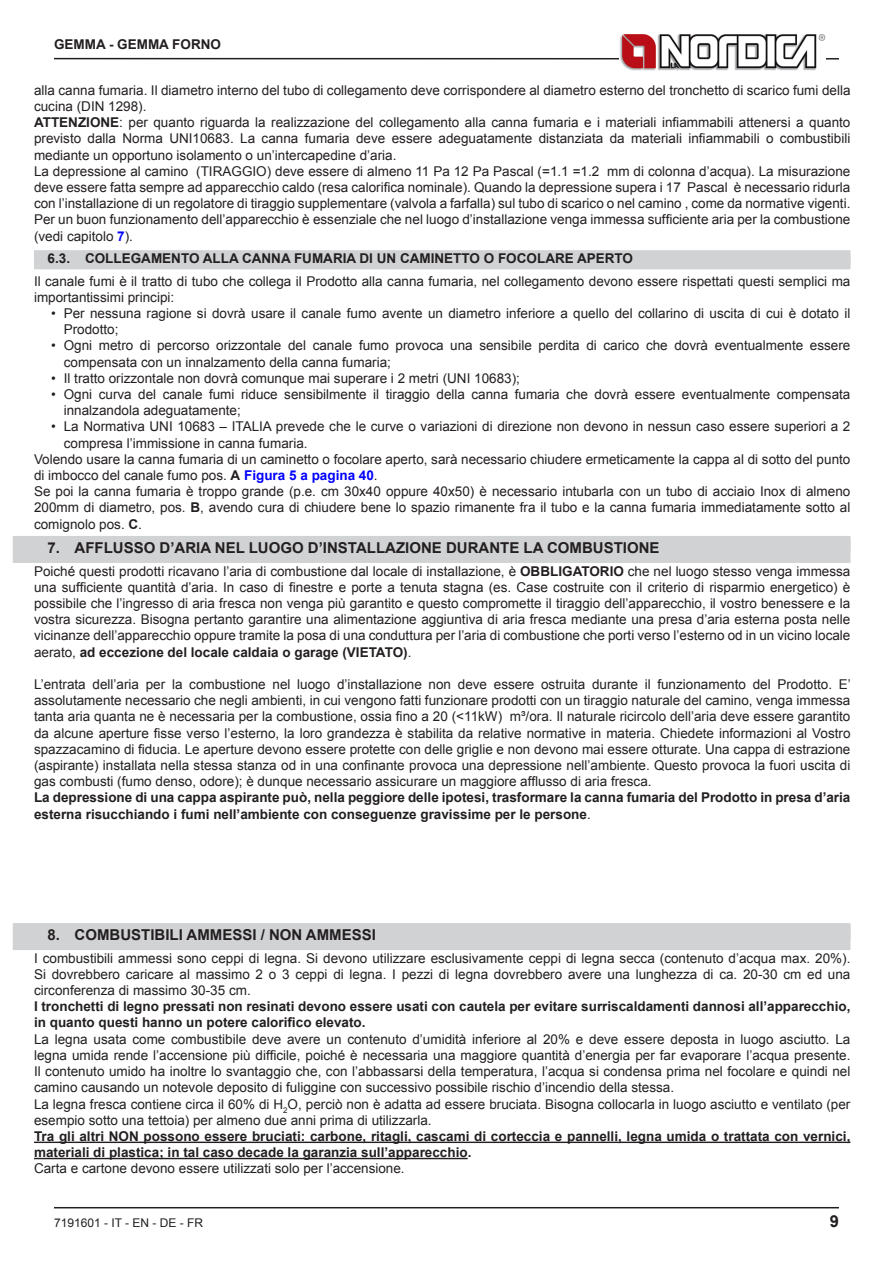
<style>
.page{position:relative;width:893px;height:1263px;background:#fff}
.page>*{position:absolute;margin:0;border:0;box-sizing:border-box;transform-origin:0 0}
.t1{font:700 16.5px "Arial";color:#231f20}
.t2{font:700 15px "Arial";color:#231f20}
.t3{font:13.5px/16.2px "Arial";color:#231f20}
.t4{font:700 13.5px/16.2px "Arial";color:#231f20}
.t5{font:12px "Arial";color:#231f20}
.s1{font-weight:700}
.s2{font-weight:700;color:#00f}
.s3{font-weight:400}
</style>
<div class="page">
<hr style="left:54px;top:1207px;width:785px;height:1px;background:#231f20">
<hr style="left:54px;top:58px;width:785px;height:2px;background:#231f20">
<img style="left:619px;top:34px;width:206px;height:36px">
<div style="left:34px;top:254px;width:816px;height:15px;background:#d1d2d4"></div>
<div style="left:34px;top:250px;width:816px;height:15px;background:#d1d2d4"></div>
<div style="left:13px;top:536px;width:837px;height:27px;background:#d1d2d4"></div>
<div style="left:13px;top:923px;width:837px;height:27px;background:#d1d2d4"></div>
<hr style="left:34px;top:1141px;width:816px;height:2px;background:#231f20">
<hr style="left:34px;top:1158px;width:434px;height:1px;background:#231f20">
<p class="t4" style="left:54px;top:36px;width:168px">GEMMA - GEMMA FORNO</p>
<p class="t3" style="left:34px;top:82px;width:818px">alla canna fumaria. Il diametro interno del tubo di collegamento deve corrispondere al diametro esterno del tronchetto di scarico fumi della cucina (DIN 1298).<br><span class="s1">ATTENZIONE</span>: per quanto riguarda la realizzazione del collegamento alla canna fumaria e i materiali infiammabili attenersi a quanto previsto dalla Norma UNI10683. La canna fumaria deve essere adeguatamente distanziata da materiali infiammabili o combustibili mediante un opportuno isolamento o un’intercapedine d’aria.<br>La depressione al camino (TIRAGGIO) deve essere di almeno 11 Pa 12 Pa Pascal (=1.1 =1.2 mm di colonna d’acqua). La misurazione deve essere fatta sempre ad apparecchio caldo (resa calorifica nominale). Quando la depressione supera i 17 Pascal è necessario ridurla con l’installazione di un regolatore di tiraggio supplementare (valvola a farfalla) sul tubo di scarico o nel camino , come da normative vigenti.<br>Per un buon funzionamento dell’apparecchio è essenziale che nel luogo d’installazione venga immessa sufficiente aria per la combustione (vedi capitolo <span class="s2">7</span>).</p>
<p class="t4" style="left:48px;top:250px;width:587px">6.3. COLLEGAMENTO ALLA CANNA FUMARIA DI UN CAMINETTO O FOCOLARE APERTO</p>
<p class="t3" style="left:34px;top:273px;width:818px">Il canale fumi è il tratto di tubo che collega il Prodotto alla canna fumaria, nel collegamento devono essere rispettati questi semplici ma importantissimi principi:</p>
<p class="t3" style="left:64px;top:305px;width:788px;text-indent:-13px">• Per nessuna ragione si dovrà usare il canale fumo avente un diametro inferiore a quello del collarino di uscita di cui è dotato il<br>Prodotto;</p>
<p class="t3" style="left:64px;top:338px;width:788px;text-indent:-13px">• Ogni metro di percorso orizzontale del canale fumo provoca una sensibile perdita di carico che dovrà eventualmente essere compensata con un innalzamento della canna fumaria;</p>
<p class="t3" style="left:51px;top:370px;width:470px">• Il tratto orizzontale non dovrà comunque mai superare i 2 metri (UNI 10683);</p>
<p class="t3" style="left:64px;top:386px;width:788px;text-indent:-13px">• Ogni curva del canale fumi riduce sensibilmente il tiraggio della canna fumaria che dovrà essere eventualmente compensata innalzandola adeguatamente;</p>
<p class="t3" style="left:51px;top:419px;width:801px">• La Normativa UNI 10683 – ITALIA prevede che le curve o variazioni di direzione non devono in nessun caso essere superiori a 2</p>
<p class="t3" style="left:64px;top:435px;width:245px">compresa l’immissione in canna fumaria.</p>
<p class="t3" style="left:34px;top:451px;width:818px">Volendo usare la canna fumaria di un caminetto o focolare aperto, sarà necessario chiudere ermeticamente la cappa al di sotto del punto</p>
<p class="t3" style="left:34px;top:467px;width:345px">di imbocco del canale fumo pos. <span class="s1">A</span> <span class="s2">Figura 5 a pagina 40</span>.</p>
<p class="t3" style="left:34px;top:483px;width:818px">Se poi la canna fumaria è troppo grande (p.e. cm 30x40 oppure 40x50) è necessario intubarla con un tubo di acciaio Inox di almeno</p>
<p class="t3" style="left:34px;top:500px;width:818px">200mm di diametro, pos. <span class="s1">B</span>, avendo cura di chiudere bene lo spazio rimanente fra il tubo e la canna fumaria immediatamente sotto al</p>
<p class="t3" style="left:34px;top:516px;width:110px">comignolo pos. <span class="s1">C</span>.</p>
<p class="t2" style="left:48px;top:538px;width:613px">7. AFFLUSSO D’ARIA NEL LUOGO D’INSTALLAZIONE DURANTE LA COMBUSTIONE</p>
<p class="t3" style="left:34px;top:563px;width:818px;text-align:justify">Poiché questi prodotti ricavano l’aria di combustione dal locale di installazione, è <span class="s1">OBBLIGATORIO</span> che nel luogo stesso venga immessa una sufficiente quantità d’aria. In caso di finestre e porte a tenuta stagna (es. Case costruite con il criterio di risparmio energetico) è possibile che l’ingresso di aria fresca non venga più garantito e questo compromette il tiraggio dell’apparecchio, il vostro benessere e la vostra sicurezza. Bisogna pertanto garantire una alimentazione aggiuntiva di aria fresca mediante una presa d’aria esterna posta nelle vicinanze dell’apparecchio oppure tramite la posa di una conduttura per l’aria di combustione che porti verso l’esterno od in un vicino locale aerato, <span class="s1">ad eccezione del locale caldaia o garage (VIETATO)</span>.</p>
<p class="t3" style="left:34px;top:676px;width:818px;text-align:justify">L’entrata dell’aria per la combustione nel luogo d’installazione non deve essere ostruita durante il funzionamento del Prodotto. E’ assolutamente necessario che negli ambienti, in cui vengono fatti funzionare prodotti con un tiraggio naturale del camino, venga immessa tanta aria quanta ne è necessaria per la combustione, ossia fino a 20 (&lt;11kW) m³/ora. Il naturale ricircolo dell’aria deve essere garantito da alcune aperture fisse verso l’esterno, la loro grandezza è stabilita da relative normative in materia. Chiedete informazioni al Vostro spazzacamino di fiducia. Le aperture devono essere protette con delle griglie e non devono mai essere otturate. Una cappa di estrazione (aspirante) installata nella stessa stanza od in una confinante provoca una depressione nell’ambiente. Questo provoca la fuori uscita di gas combusti (fumo denso, odore); è dunque necessario assicurare un maggiore afflusso di aria fresca.</p>
<p class="t4" style="left:34px;top:790px;width:818px">La depressione di una cappa aspirante può, nella peggiore delle ipotesi, trasformare la canna fumaria del Prodotto in presa d’aria esterna risucchiando i fumi nell’ambiente con conseguenze gravissime per le persone<span class="s3">.</span></p>
<p class="t2" style="left:48px;top:925px;width:330px">8. COMBUSTIBILI AMMESSI / NON AMMESSI</p>
<p class="t3" style="left:34px;top:950px;width:818px;text-align:justify">I combustibili ammessi sono ceppi di legna. Si devono utilizzare esclusivamente ceppi di legna secca (contenuto d’acqua max. 20%).<br>Si dovrebbero caricare al massimo 2 o 3 ceppi di legna. I pezzi di legna dovrebbero avere una lunghezza di ca. 20-30 cm ed una circonferenza di massimo 30-35 cm.</p>
<p class="t4" style="left:34px;top:999px;width:818px">I tronchetti di legno pressati non resinati devono essere usati con cautela per evitare surriscaldamenti dannosi all’apparecchio, in quanto questi hanno un potere calorifico elevato.</p>
<p class="t3" style="left:34px;top:1031px;width:818px">La legna usata come combustibile deve avere un contenuto d’umidità inferiore al 20% e deve essere deposta in luogo asciutto. La legna umida rende l’accensione più difficile, poiché è necessaria una maggiore quantità d’energia per far evaporare l’acqua presente.<br>Il contenuto umido ha inoltre lo svantaggio che, con l’abbassarsi della temperatura, l’acqua si condensa prima nel focolare e quindi nel camino causando un notevole deposito di fuliggine con successivo possibile rischio d’incendio della stessa.<br>La legna fresca contiene circa il 60% di H<sub>2</sub>O, perciò non è adatta ad essere bruciata. Bisogna collocarla in luogo asciutto e ventilato (per esempio sotto una tettoia) per almeno due anni prima di utilizzarla.</p>
<p class="t4" style="left:34px;top:1128px;width:818px">Tra gli altri NON possono essere bruciati: carbone, ritagli, cascami di corteccia e pannelli, legna umida o trattata con vernici, materiali di plastica; in tal caso decade la garanzia sull’apparecchio.</p>
<p class="t3" style="left:34px;top:1160px;width:372px">Carta e cartone devono essere utilizzati solo per l’accensione.</p>
<p class="t5" style="left:54px;top:1215px;width:151px">7191601 - IT - EN - DE - FR</p>
<p class="t1" style="left:830px;top:1210px;width:11px">9</p>
</div>
